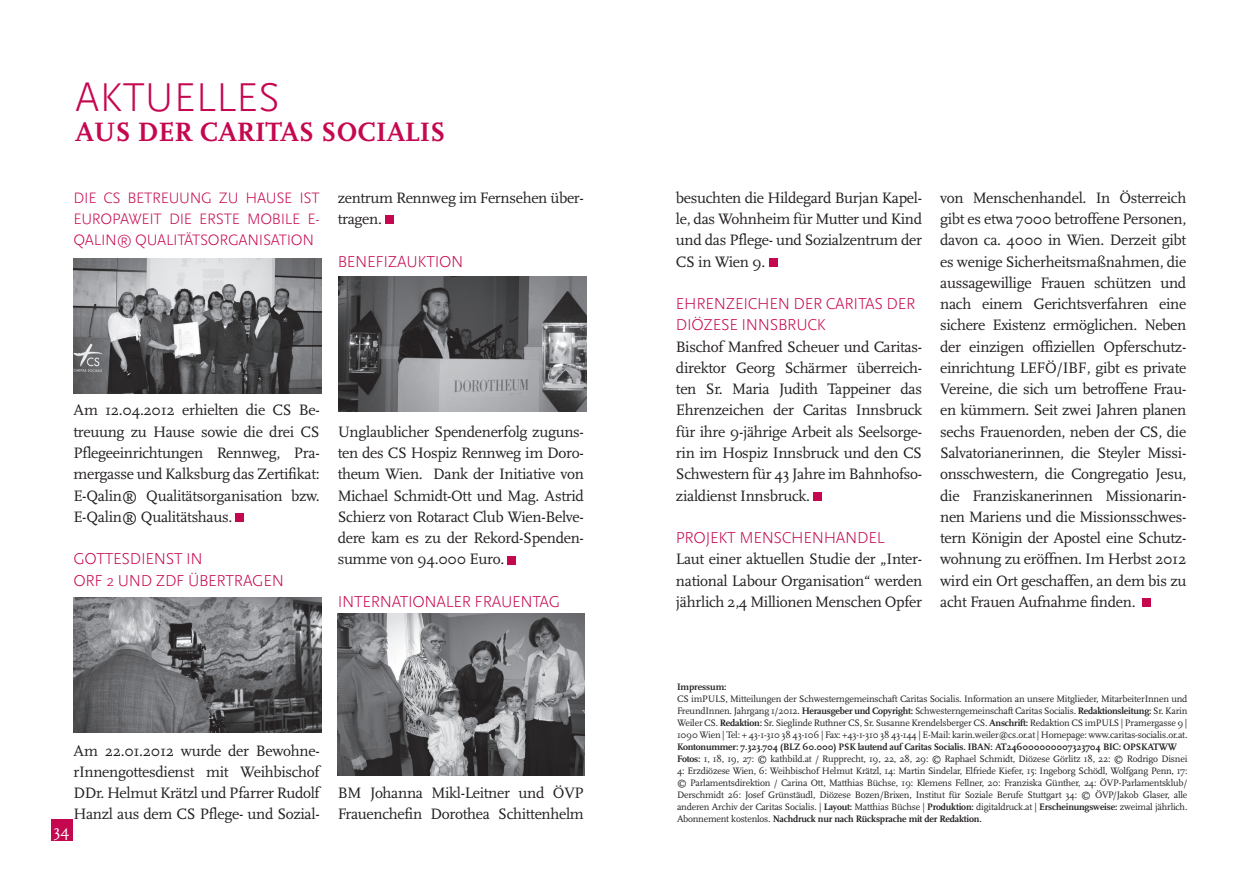
<style>
.page{position:relative;width:1259px;height:893px;background:#fff}
.page>*{position:absolute;margin:0;border:0;box-sizing:border-box;transform-origin:0 0}
.t1{font:300 42px "Scala Sans";color:#c50750}
.t2{font:700 27.75px "Scala";color:#c50750}
.t3{font:300 16.5px "Scala Sans";letter-spacing:-.02em;color:#c50750}
.t4{font:16.5px "Scala Caps";color:#fff}
.t5{font:15.75px/21.3px "Scala";letter-spacing:-.02em;color:#231f20;text-align:justify}
.t6{font:300 15.75px/21.3px "Scala Sans";letter-spacing:-.02em;color:#c50750}
.t7{font:9.75px/12px "Scala";letter-spacing:-.02em;color:#231f20;text-align:justify}
.t8{font:700 9.75px "Scala";letter-spacing:-.01em;color:#231f20}
.s1{font-weight:700}
</style>
<div class="page">
<div style="left:236px;top:513px;width:8px;height:9px;background:#c50750"></div>
<div style="left:385px;top:216px;width:9px;height:8px;background:#c50750"></div>
<div style="left:507px;top:556px;width:9px;height:8px;background:#c50750"></div>
<div style="left:769px;top:258px;width:8px;height:9px;background:#c50750"></div>
<div style="left:813px;top:492px;width:9px;height:8px;background:#c50750"></div>
<div style="left:1142px;top:598px;width:9px;height:9px;background:#c50750"></div>
<div style="left:51px;top:819px;width:21px;height:22px;background:#c50750"></div>
<img style="left:74px;top:258px;width:247px;height:135px">
<img style="left:74px;top:598px;width:247px;height:135px">
<img style="left:339px;top:276px;width:247px;height:135px">
<img style="left:338px;top:614px;width:247px;height:162px">
<h1 class="t1" style="left:75px;top:75px;width:93px">AKTUELLES</h1>
<h2 class="t2" style="left:75px;top:116px;width:19px">Aus</h2>
<h2 class="t2" style="left:138px;top:116px;width:305px">der Caritas Soc ialis</h2>
<p class="t6" style="left:73px;top:187px;width:97px">DIE CS BETREUU</p>
<p class="t6" style="left:190px;top:187px;width:86px">NG ZU HAUSE</p>
<p class="t6" style="left:299px;top:187px;width:22px">IS T</p>
<p class="t6" style="left:73px;top:209px;width:104px">EU ROPAWEIT DIE</p>
<p class="t6" style="left:199px;top:209px;width:81px">ERSTE MOBILE</p>
<p class="t6" style="left:73px;top:209px;width:248px;text-indent:234px">E-<br>QALI N® QUALITÄTSORGANISATI ON</p>
<p class="t5" style="left:338px;top:187px;width:248px">zentrum Rennweg im Fernsehen über&shy;tragen.</p>
<p class="t3" style="left:338px;top:252px;width:127px">BENEFIZAU KTION</p>
<p class="t5" style="left:73px;top:400px;width:248px;text-align:left">Am 12.04.2012 erhielten die CS Be&shy;treuung zu Hause sowie die drei CS Pflegeeinrichtungen Rennweg, Pra&shy;mergasse und Kalksburg das Zertifikat:<br>E-Qalin® Qualitätsorganisation bzw.<br>E-Qalin® Qualitätshaus.</p>
<p class="t3" style="left:73px;top:550px;width:49px">GOTTESDIE</p>
<p class="t3" style="left:154px;top:550px;width:51px">NST IN</p>
<p class="t3" style="left:73px;top:571px;width:11px">ORF</p>
<p class="t3" style="left:106px;top:571px;width:179px">2 UND ZDF ÜBERTRAGEN</p>
<p class="t5" style="left:338px;top:421px;width:248px">Unglaublicher S pendenerfolg zuguns&shy;ten des CS Hospiz Rennweg im Doro&shy;theum Wien. Dank der Initiative von Michael S chmidt-Ott und Mag. Astrid S chierz von Rotaract Club Wien-Belve&shy;dere kam es zu der Rekord-S penden&shy;summe von 94.000 Euro.</p>
<p class="t3" style="left:338px;top:592px;width:221px">INTE RNATI ONALE R FRAUE NTAG</p>
<p class="t5" style="left:73px;top:740px;width:248px">Am 22.01.2012 wurde der Bewohne&shy;rInnengottesdienst mit Weihbischof DDr. Helmut Krätzl und Pfarrer Rudolf Hanzl aus dem CS Pflege- und Sozial-</p>
<p class="t4" style="left:54px;top:822px;width:18px">34</p>
<p class="t5" style="left:338px;top:783px;width:248px">BM Johanna Mikl-Leitner und ÖVP<br>Frauenchefin Dorothea S chittenhelm</p>
<p class="t5" style="left:676px;top:187px;width:248px">besuchten die Hildegard Burjan Kapel&shy;le, das Wohnheim für Mutter und Kind und das Pflege- und Sozialzentrum der CS in Wien 9.</p>
<p class="t3" style="left:676px;top:295px;width:69px">EH RENZEICHE</p>
<p class="t3" style="left:777px;top:295px;width:139px">N DE R CARITAS DE R</p>
<p class="t3" style="left:676px;top:316px;width:46px">DIÖZESE</p>
<p class="t3" style="left:741px;top:316px;width:86px">INNSBRUCK</p>
<p class="t5" style="left:676px;top:336px;width:248px;text-align:left">Bischof Manfred S cheuer und Caritas&shy;direktor Georg S chärmer überreich&shy;ten S r. Maria Judith Tappeiner das Ehrenzeichen der Caritas Innsbruck für ihre 9-jährige Arbeit als Seelsorge&shy;rin im Hospiz Innsbruck und den CS<br>S chwestern für 43 Jahre im Bahnhofso&shy;zialdienst Innsbruck.</p>
<p class="t3" style="left:676px;top:529px;width:108px">PROJEKT MENSCHE</p>
<p class="t3" style="left:812px;top:529px;width:55px">NHANDEL</p>
<p class="t5" style="left:676px;top:549px;width:248px">Laut einer aktuellen S tudie der „Inter&shy;national Labour Organisation“ werden jährlich 2,4 Millionen Menschen Opfer</p>
<p class="t5" style="left:940px;top:187px;width:248px">von Menschenhandel. In Österreich gibt es etwa 7000 betroffene Personen, davon ca. 4000 in Wien. Derzeit gibt es wenige Sicherheitsmaßnahmen, die aussagewillige Frauen schützen und nach einem Gerichtsverfahren eine sichere Existenz ermöglichen. Neben der einzigen offiziellen Opferschutz&shy;einrichtung LEFÖ/IBF, gibt es private Vereine, die sich um betroffene Frau&shy;en kümmern. Seit zwei Jahren planen sechs Frauenorden, neben der CS , die Salvatorianerinnen, die S teyler Missi&shy;onsschwestern, die Congregatio Jesu, die Franziskanerinnen Missionarin&shy;nen Mariens und die Missionsschwes&shy;tern Königin der Apostel eine S chutz&shy;wohnung zu eröffnen. Im Herbst 2012 wird ein Ort geschaffen, an dem bis zu acht Frauen Aufnahme finden.</p>
<p class="t8" style="left:677px;top:681px;width:51px">Impressum:</p>
<p class="t7" style="left:677px;top:693px;width:512px">CS imPULS , Mitteilungen der S chwesterngemeinschaft Caritas Socialis. Information an unsere Mitglieder, MitarbeiterInnen und FreundInnen. Jahrgang 1/2012. <span class="s1">Herausgeber und Copyright:</span> S chwesterngemeinschaft Caritas Socialis. <span class="s1">Redaktionsleitung:</span> S r. Karin Weiler CS . <span class="s1">Redaktion:</span> S r. Sieglinde Ruthner CS , S r. Susanne Krendelsberger CS . <span class="s1">Anschrift:</span> Redaktion CS imPULS | Pramergasse 9 | 1090 Wien | Tel: + 43-1-310 38 43-106 | Fax: +43-1-310 38 43-144 | E-Mail: karin.weiler@cs.or.at | Homepage: www.caritas-socialis.or.at.</p>
<p class="t7" style="left:677px;top:741px;width:512px;text-align:left"><span class="s1">Kontonummer: 7.323.704 (BLZ 60.000) PSK lautend auf Caritas Socialis. IBAN: AT246000000007323704 BIC: OPSKATWW<br>Fotos:</span> 1, 18, 19, 27: © kathbild.at / Rupprecht, 19, 22, 28, 29: © Raphael S chmidt, Diözese Görlitz 18, 22: © Rodrigo Disnei 4: Erzdiözese Wien, 6: Weihbischof Helmut Krätzl, 14: Martin Sindelar, Elfriede Kiefer, 15: Ingeborg S chödl, Wolfgang Penn, 17: © Parlamentsdirektion / Carina Ott, Matthias Büchse, 19: Klemens Fellner, 20: Franziska Günther, 24: ÖVP-Parlamentsklub/ Derschmidt 26: Josef Grünstäudl, Diözese Bozen/Brixen, Institut für Soziale Berufe S tuttgart 34: © ÖVP/Jakob Glaser, alle anderen Archiv der Caritas Socialis. | <span class="s1">Layout:</span> Matthias Büchse | <span class="s1">Produktion:</span> digitaldruck.at | <span class="s1">Erscheinungsweise:</span> zweimal jährlich.<br>Abonnement kostenlos. <span class="s1">Nachdruck nur nach Rücksprache mit der Redaktion.</span></p>
</div>
